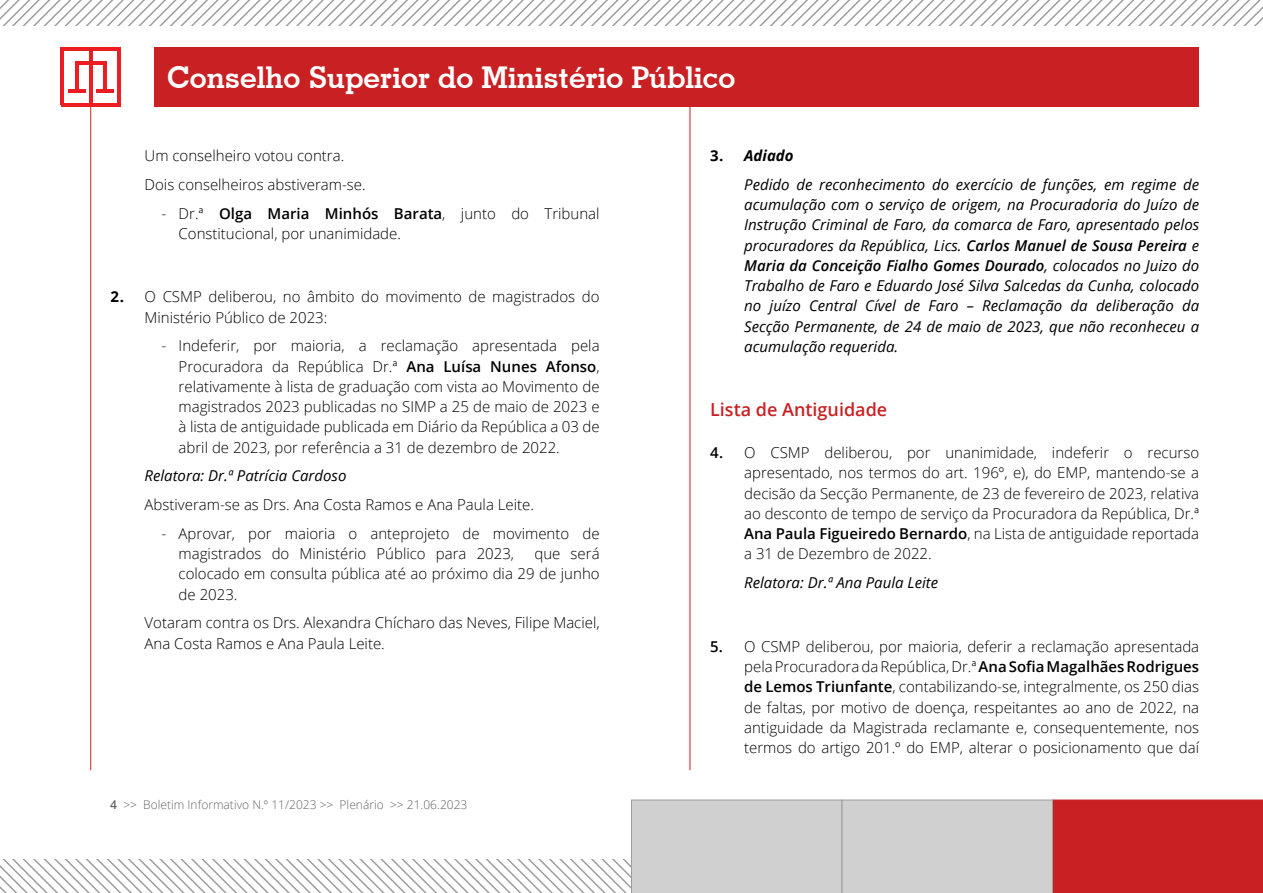
<style>
.page{position:relative;width:1263px;height:893px;background:#fff}
.page>*{position:absolute;margin:0;border:0;box-sizing:border-box;transform-origin:0 0}
.t1{font:700 30px "Geometric Slab 703 BT";color:#fff}
.t2{font:600 18px "Open Sans";color:#c92123}
.t3{font:300 15px/20.2px "Open Sans";color:#000}
.t4{font:italic 15px/20.2px "Open Sans";color:#000}
.t5{font:300 12px "Open Sans";color:#646464}
.s1{font-weight:600}
.s2{font-weight:700}
.s3{font-weight:700;font-style:normal}
</style>
<div class="page">
<svg style="left:0;top:800px;width:1263px;height:93px"></svg>
<div style="left:154px;top:47px;width:1045px;height:60px;background:#c92123"></div>
<hr style="left:90px;top:104px;width:1px;height:666px;background:#c92123">
<hr style="left:75px;top:61px;width:3px;height:31px;background:#ed1d24">
<hr style="left:61px;top:47px;width:3px;height:58px;background:#ed1d24">
<hr style="left:117px;top:49px;width:3px;height:56px;background:#ed1d24">
<hr style="left:61px;top:103px;width:59px;height:4px;background:#ed1d24">
<hr style="left:61px;top:47px;width:59px;height:4px;background:#ed1d24">
<hr style="left:89px;top:48px;width:3px;height:56px;background:#ed1d24">
<hr style="left:68px;top:89px;width:17px;height:4px;background:#ed1d24">
<hr style="left:103px;top:61px;width:3px;height:31px;background:#ed1d24">
<hr style="left:75px;top:61px;width:31px;height:4px;background:#ed1d24">
<hr style="left:96px;top:89px;width:18px;height:4px;background:#ed1d24">
<hr style="left:690px;top:104px;width:1px;height:666px;background:#c92123">
<svg style="left:0;top:0;width:1263px;height:26px"></svg>
<h1 class="t1" style="left:167px;top:60px;width:570px">Conselho Superior do Ministério Público</h1>
<p class="t3" style="left:145px;top:141px;width:223px;line-height:28.8px">Um conselheiro votou contra.<br>Dois conselheiros abstiveram-se.</p>
<p class="t3" style="left:179px;top:203px;width:422px;text-indent:-17px">- Dr.ª <span class="s1">Olga Maria Minhós Barata</span>, junto do Tribunal<br>Constitucional, por unanimidade.</p>
<p class="t3" style="left:145px;top:286px;width:456px;text-indent:-34px"><span class="s2">2.</span> O CSMP deliberou, no âmbito do movimento de magistrados do<br>Ministério Público de 2023:</p>
<p class="t3" style="left:179px;top:335px;width:422px;text-align:justify;text-indent:-17px">- Indeferir, por maioria, a reclamação apresentada pela Procuradora da República Dr.ª <span class="s1">Ana Luísa Nunes Afonso</span>, relativamente à lista de graduação com vista ao Movimento de magistrados 2023 publicadas no SIMP a 25 de maio de 2023 e à lista de antiguidade publicada em Diário da República a 03 de abril de 2023, por referência a 31 de dezembro de 2022.</p>
<p class="t4" style="left:145px;top:465px;width:203px">Relatora: Dr.ª Patrícia Cardoso</p>
<p class="t3" style="left:145px;top:494px;width:391px">Abstiveram-se as Drs. Ana Costa Ramos e Ana Paula Leite.</p>
<p class="t3" style="left:179px;top:523px;width:422px;text-indent:-17px">- Aprovar, por maioria o anteprojeto de movimento de magistrados do Ministério Público para 2023,</p>
<p class="t3" style="left:179px;top:543px;width:422px;text-align:justify;text-indent:356px">que será colocado em consulta pública até ao próximo dia 29 de junho de 2023.</p>
<p class="t3" style="left:145px;top:612px;width:456px">Votaram contra os Drs. Alexandra Chícharo das Neves, Filipe Maciel,<br>Ana Costa Ramos e Ana Paula Leite.</p>
<p class="t5" style="left:110px;top:796px;width:359px"><span class="s1">4</span> &gt;&gt; Boletim Informativo N.º 11/2023 &gt;&gt; Plenário &gt;&gt; 21.06.2023</p>
<p class="t4" style="left:744px;top:141px;width:456px;line-height:28.8px;text-indent:-34px"><span class="s3">3.</span> <span class="s2">Adiado<br></span>Pedido de reconhecimento do exercício de funções, em regime de</p>
<p class="t4" style="left:744px;top:194px;width:456px;text-align:justify">acumulação com o serviço de origem, na Procuradoria do Juízo de Instrução Criminal de Faro, da comarca de Faro, apresentado pelos procuradores da República, Lics. <span class="s1">Carlos Manuel de Sousa Pereira</span> e <span class="s1">Maria da Conceição Fialho Gomes Dourado</span>, colocados no Juizo do Trabalho de Faro e Eduardo José Silva Salcedas da Cunha, colocado no juízo Central Cível de Faro – Reclamação da deliberação da Secção Permanente, de 24 de maio de 2023, que não reconheceu a acumulação requerida.</p>
<p class="t2" style="left:710px;top:397px;width:179px">Lista de Antiguidade</p>
<p class="t3" style="left:744px;top:442px;width:456px;text-align:justify;text-indent:-34px"><span class="s1">4.</span> O CSMP deliberou, por unanimidade, indeferir o recurso apresentado, nos termos do art. 196º, e), do E MP, mantendo-se a decisão da Secção Permanente, de 23 de fevereiro de 2023, relativa ao desconto de tempo de serviço da Procuradora da República, Dr.ª <span class="s1">Ana Paula Figueiredo Bernardo</span>, na Lista de antiguidade reportada a 31 de Dezembro de 2022.</p>
<p class="t4" style="left:744px;top:572px;width:195px">Relatora: Dr.ª Ana Paula Leite</p>
<p class="t3" style="left:744px;top:636px;width:456px;text-align:justify;text-indent:-34px"><span class="s1">5.</span> O CSMP deliberou, por maioria, deferir a reclamação apresentada pela Procuradora da República, Dr.ª <span class="s1">Ana Sofia Magalhães Rodrigues de Lemos Triunfante</span>, contabilizando-se, integralmente, os 250 dias de faltas, por motivo de doença, respeitantes ao ano de 2022, na antiguidade da Magistrada reclamante e, consequentemente, nos termos do artigo 201.º do EMP, alterar o posicionamento que daí</p>
</div>
